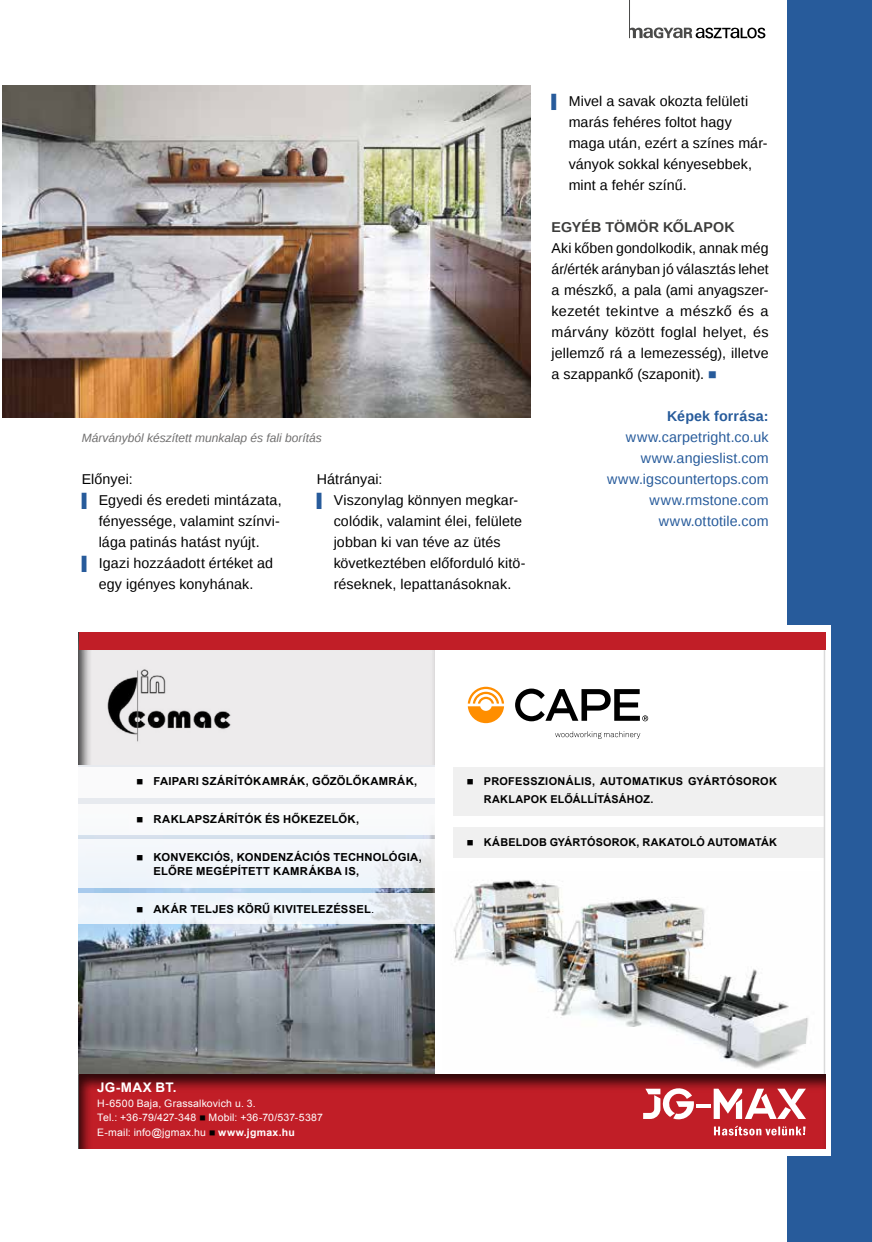
<style>
.page{position:relative;width:872px;height:1242px;background:#fff}
.page>*{position:absolute;margin:0;border:0;box-sizing:border-box;transform-origin:0 0}
.t1{font:14.25px/21px "Liberation Sans";letter-spacing:.01em;color:#000}
.t2{font:14.25px/21px "Liberation Sans";letter-spacing:.01em;color:#275b9b;text-align:right}
.t3{font:700 14.25px "Liberation Sans";letter-spacing:.015em;color:#3c3c3b}
.t4{font:700 14.25px "Liberation Sans";letter-spacing:.01em;color:#275b9b}
.t5{font:700 13.2px "Arial";letter-spacing:.01em;color:#fff}
.t6{font:italic 12px "Liberation Sans";color:#706f6f}
.t7{font:700 10.95px/13.2px "Arial";letter-spacing:.02em;color:#000}
.t8{font:700 10.8px/18px "Arial";letter-spacing:.025em;color:#000}
.t9{font:10.35px/14.7px "Arial";letter-spacing:.015em;color:#fff}
.s1{font-size:13.5px;color:#275b9b}
.s2{color:#275b9b}
.s3{font-family:"Liberation Sans";font-weight:400}
.s4{font-weight:400}
.s5{font-family:"Liberation Sans";font-weight:400;font-size:10.95px}
.s6{font-family:"Liberation Sans";color:#000}
.s7{font-weight:700}
</style>
<div class="page">
<div style="left:787px;top:0;width:85px;height:1242px;background:#275b9b"></div>
<svg style="left:630px;top:27px;width:135px;height:11px"></svg>
<hr style="left:629px;top:0;width:1px;height:38px;background:#4a4a49">
<img style="left:3px;top:85px;width:527px;height:333px">
<div style="left:72px;top:625px;width:758px;height:531px;background:#fff"></div>
<div style="left:69px;top:627px;width:366px;height:522px;background:#000;opacity:.75"></div>
<img style="left:79px;top:765px;width:356px;height:306px">
<img style="left:101px;top:661px;width:130px;height:88px">
<div style="left:78px;top:1071px;width:750px;height:78px;background:#000;opacity:.75"></div>
<div style="left:79px;top:632px;width:746px;height:18px;background:#c11e27"></div>
<div style="left:79px;top:767px;width:356px;height:31px;background:#fff"></div>
<div style="left:79px;top:804px;width:356px;height:31px;background:#fff"></div>
<svg style="left:79px;top:839px;width:356px;height:49px;fill:#f1f6fb"></svg>
<svg style="left:79px;top:893px;width:356px;height:30px;fill:#eef5fb"></svg>
<svg style="left:713px;top:1088px;width:93px;height:31px"></svg>
<svg style="left:643px;top:1086px;width:51px;height:33px"></svg>
<hr style="left:696px;top:1104px;width:15px;height:3px;background:#fff">
<svg style="left:714px;top:1125px;width:91px;height:10px"></svg>
<svg style="left:468px;top:687px;width:36px;height:36px"></svg>
<svg style="left:515px;top:688px;width:133px;height:33px"></svg>
<svg style="left:555px;top:731px;width:85px;height:8px"></svg>
<img style="left:454px;top:880px;width:354px;height:189px">
<div style="left:453px;top:827px;width:370px;height:31px;background:#ededed"></div>
<div style="left:453px;top:767px;width:370px;height:48px;background:#ededed"></div>
<hr style="left:823px;top:650px;width:2px;height:424px;background:#dadada">
<p class="t6" style="left:82px;top:430px;width:242px">Márványból készített munkalap és fali borítás</p>
<p class="t1" style="left:82px;top:469px;width:52px">Előnyei:</p>
<p class="t1" style="left:82px;top:490px;width:201px"><span class="s1">▌</span> Egyedi és eredeti mintázata,</p>
<p class="t1" style="left:99px;top:511px;width:183px">fényessége, valamint színvi-</p>
<p class="t1" style="left:99px;top:532px;width:162px">lága patinás hatást nyújt.</p>
<p class="t1" style="left:82px;top:553px;width:193px"><span class="s1">▌</span> Igazi hozzáadott értéket ad</p>
<p class="t1" style="left:99px;top:574px;width:156px">egy igényes konyhának.</p>
<p class="t1" style="left:317px;top:469px;width:67px">Hátrányai:</p>
<p class="t1" style="left:317px;top:490px;width:203px"><span class="s1">▌</span> Viszonylag könnyen megkar-</p>
<p class="t1" style="left:334px;top:511px;width:190px">colódik, valamint élei, felülete</p>
<p class="t1" style="left:334px;top:532px;width:168px">jobban ki van téve az ütés</p>
<p class="t1" style="left:334px;top:553px;width:193px">következtében előforduló kitö-</p>
<p class="t1" style="left:334px;top:574px;width:179px">réseknek, lepattanásoknak.</p>
<p class="t1" style="left:568px;top:91px;width:200px;text-indent:-17px"><span class="s1">▌</span> Mivel a savak okozta felületi marás fehéres foltot hagy maga után, ezért a színes már&shy;ványok sokkal kényesebbek, mint a fehér színű.</p>
<p class="t3" style="left:551px;top:217px;width:185px">EGYÉB TÖMÖR KŐLAPOK</p>
<p class="t1" style="left:551px;top:238px;width:218px;text-align:justify">Aki kőben gondolkodik, annak még ár/érték arányban jó választás lehet a mészkő, a pala (ami anyagszer&shy;kezetét tekintve a mészkő és a márvány között foglal helyet, és jellemző rá a lemezesség), illetve a szappankő (szaponit). <span class="s2">■</span></p>
<p class="t4" style="left:667px;top:406px;width:103px">Képek forrása:</p>
<p class="t2" style="left:607px;top:427px;width:163px">www.carpetright.co.uk www.angieslist.com www.igscountertops.com www.rmstone.com www.ottotile.com</p>
<p class="t7" style="left:136px;top:775px;width:282px"><span class="s3">■</span> FAIPARI SZÁRÍTÓKAMRÁK, GŐZÖLŐKAMRÁK,</p>
<p class="t7" style="left:136px;top:813px;width:224px"><span class="s3">■</span> RAKLAPSZÁRÍTÓK ÉS HŐKEZELŐK,</p>
<p class="t7" style="left:153px;top:851px;width:270px;text-indent:-17px"><span class="s3">■</span> KONVEKCIÓS, KONDENZÁCIÓS TECHNOLÓGIA,<br>ELŐRE MEGÉPÍTETT KAMRÁKBA IS,</p>
<p class="t7" style="left:136px;top:902px;width:239px"><span class="s3">■</span> AKÁR TELJES KÖRŰ KIVITELEZÉSSEL<span class="s4">.</span></p>
<p class="t8" style="left:484px;top:772px;width:295px;text-indent:-17px"><span class="s5">■</span> PROFESSZIONÁLIS, AUTOMATIKUS GYÁRTÓSOROK<br>RAKLAPOK ELŐÁLLÍTÁSÁHOZ.</p>
<p class="t8" style="left:467px;top:833px;width:312px"><span class="s5">■</span> KÁBELDOB GYÁRTÓSOROK, RAKATOLÓ AUTOMATÁK</p>
<p class="t5" style="left:97px;top:1078px;width:81px">JG-MAX BT.</p>
<p class="t9" style="left:97px;top:1095px;width:227px">H-6500 Baja, Grassalkovich u. 3.<br>Tel.: +36-79/427-348 <span class="s6">■</span> Mobil: +36-70/537-5387<br>E-mail: info@jgmax.hu <span class="s6">■</span> <span class="s7">www.jgmax.hu</span></p>
</div>
